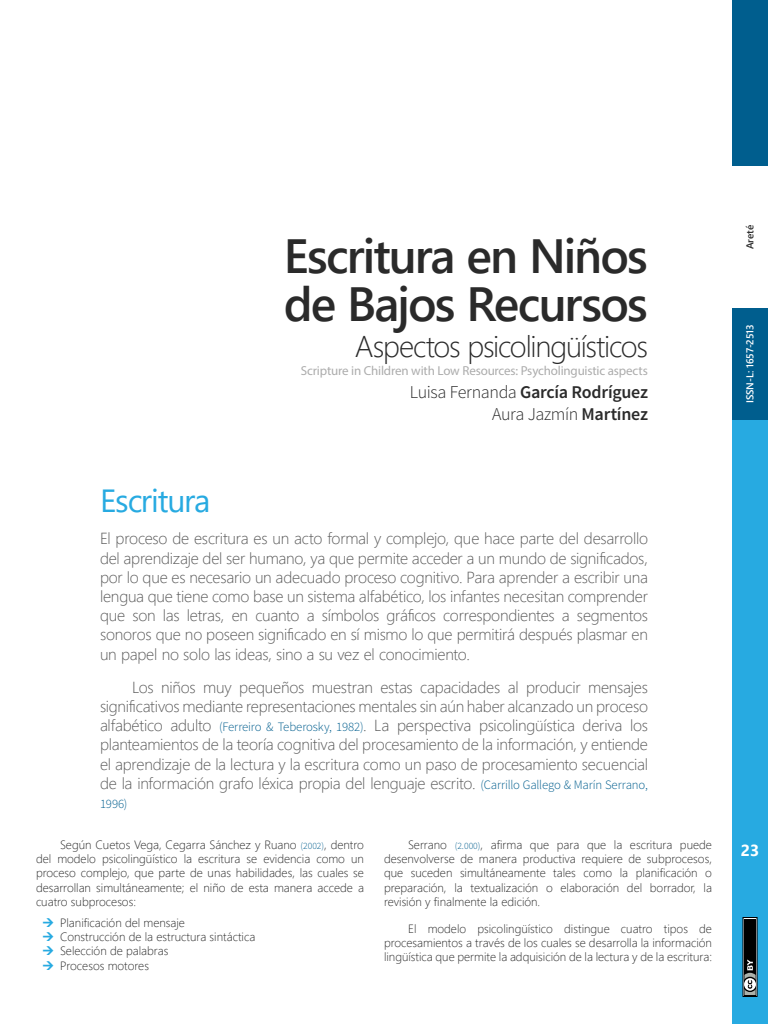
<style>
.page{position:relative;width:768px;height:1024px;background:#fff}
.page>*{position:absolute;margin:0;border:0;box-sizing:border-box;transform-origin:0 0}
.t1{font:600 48px "Segoe UI";letter-spacing:-.035em;color:#2a2a2a}
.Heading_1{font:32px "Segoe UI";letter-spacing:-.035em;color:#27aae1}
.Subtitle{font:300 30px "Segoe UI";letter-spacing:-.04em;color:#2a2a2a}
.Author-List{font:300 18px/21.6px "Source Sans Pro";letter-spacing:-.02em;color:#2a2a2a;text-align:right}
.Introducción_-_prime{font:300 16px/19.2px "Segoe UI";letter-spacing:-.015em;color:#5a5a5a;text-align:justify}
.Introducción{font:300 16px/19.2px "Segoe UI";letter-spacing:-.015em;color:#5a5a5a;text-align:justify}
.PageNumber{font:700 16px "Segoe UI";color:#fff}
.FullEnglishTitle{font:13px "Myriad Pro";letter-spacing:-.015em;color:#acacac}
.Introducción-2{font:300 12.8px "Source Sans Pro";color:#005e8e}
.t2{font:300 12px/14.4px "Segoe UI";color:#2a2a2a;text-align:justify}
.OffMarginInfo{font:600 10px "Segoe UI";letter-spacing:-.015em;color:#fff}
.OffMarginInfo-2{font:600 10px "Segoe UI";letter-spacing:.005em;color:#2a2a2a}
.s1{font-weight:600}
.s2{font-family:"Source Sans Pro";font-size:12.8px;color:#005e8e}
.s3{font-family:"Source Sans Pro";font-size:9.6px;color:#005e8e}
</style>
<div class="page">
<div style="left:732px;top:420px;width:36px;height:604px;background:#27aae1"></div>
<div style="left:732px;top:0;width:36px;height:166px;background:#005e8e"></div>
<div style="left:744px;top:919px;width:12px;height:76px;background:#000"></div>
<svg style="left:742px;top:959px;width:14px;height:38px"></svg>
<div style="left:732px;top:308px;width:36px;height:112px;background:#005e8e"></div>
<p class="t1" style="left:284px;top:211px;width:366px">Escritura en Niños</p>
<p class="t1" style="left:284px;top:259px;width:366px">de Bajos Recursos</p>
<p class="Subtitle" style="left:355px;top:318px;width:295px">Aspectos psicolingüísticos</p>
<p class="FullEnglishTitle" style="left:301px;top:362px;width:349px">Scripture in Children with Low Resources: Psycholinguistic aspects</p>
<p class="Author-List" style="left:410px;top:382px;width:240px">Luisa Fernanda <span class="s1">García Rodríguez<br></span>Aura Jazmín <span class="s1">Martínez</span></p>
<p class="Heading_1" style="left:100px;top:471px;width:112px">Escritura</p>
<p class="Introducción_-_prime" style="left:100px;top:528px;width:550px">El proceso de escritura es un acto formal y complejo, que hace parte del desarrollo del aprendizaje del ser humano, ya que permite acceder a un mundo de significados, por lo que es necesario un adecuado proceso cognitivo. Para aprender a escribir una lengua que tiene como base un sistema alfabético, los infantes necesitan comprender que son las letras, en cuanto a símbolos gráficos correspondientes a segmentos sonoros que no poseen significado en sí mismo lo que permitirá después plasmar en un papel no solo las ideas, sino a su vez el conocimiento.</p>
<p class="Introducción" style="left:100px;top:676px;width:550px;text-indent:32px">Los niños muy pequeños muestran estas capacidades al producir mensajes significativos mediante representaciones mentales sin aún haber alcanzado un proceso alfabético adulto <span class="s2">(Ferreiro &amp; Teberosky, 1982)</span>. La perspectiva psicolingüística deriva los planteamientos de la teoría cognitiva del procesamiento de la información, y entiende el aprendizaje de la lectura y la escritura como un paso de procesamiento secuencial de la información grafo léxica propia del lenguaje escrito. <span class="s2">(Carrillo Gallego &amp; Marín Serrano,</span></p>
<p class="Introducción-2" style="left:100px;top:796px;width:29px">1996)</p>
<p class="t2" style="left:36px;top:836px;width:330px;text-indent:24px">Según Cuetos Vega, Cegarra Sánchez y Ruano <span class="s3">(2002)</span>, dentro del modelo psicolingüístico la escritura se evidencia como un proceso complejo, que parte de unas habilidades, las cuales se desarrollan simultáneamente; el niño de esta manera accede a cuatro subprocesos:</p>
<p class="t2" style="left:60px;top:914px;width:127px">Planificación del mensaje</p>
<p class="t2" style="left:60px;top:928px;width:197px">Construcción de la estructura sintáctica</p>
<p class="t2" style="left:60px;top:943px;width:110px">Selección de palabras</p>
<p class="t2" style="left:60px;top:957px;width:91px">Procesos motores</p>
<p class="t2" style="left:384px;top:836px;width:330px;text-indent:24px">Serrano <span class="s3">(2.000)</span>, afirma que para que la escritura puede desenvolverse de manera productiva requiere de subprocesos, que suceden simultáneamente tales como la planificación o preparación, la textualización o elaboración del borrador, la revisión y finalmente la edición.</p>
<p class="t2" style="left:384px;top:920px;width:330px;text-indent:24px">El modelo psicolingüístico distingue cuatro tipos de procesamientos a través de los cuales se desarrolla la información lingüística que permite la adquisición de la lectura y de la escritura:</p>
<p class="OffMarginInfo-2" style="left:741px;top:249px;width:26px;rotate:-90deg">Areté</p>
<p class="OffMarginInfo" style="left:741px;top:403px;width:80px;rotate:-90deg">ISSN-L: 1657-2513</p>
<p class="PageNumber" style="left:741px;top:836px;width:20px">23</p>
</div>
